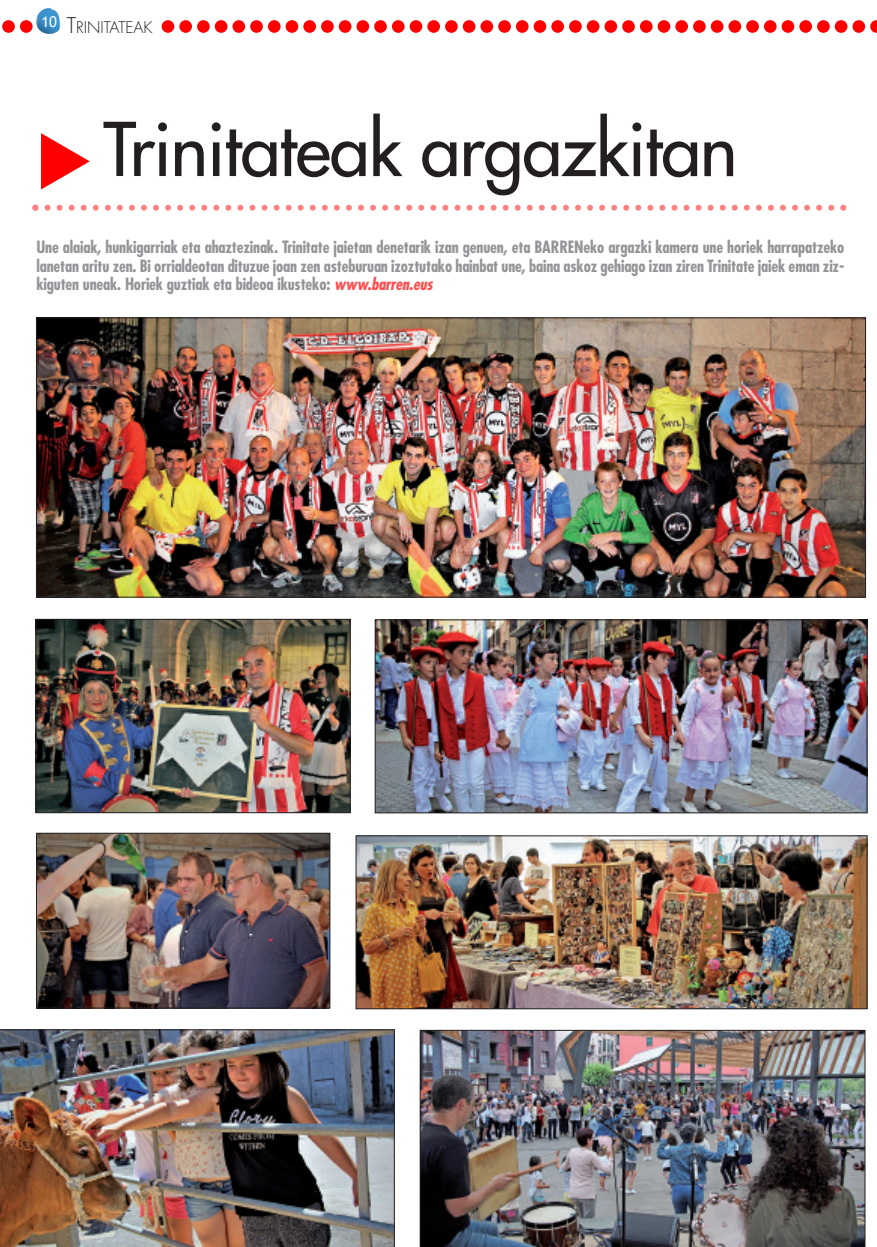
<style>
.page{position:relative;width:877px;height:1247px;background:#fff}
.page>*{position:absolute;margin:0;border:0;box-sizing:border-box;transform-origin:0 0}
.t1{font:72px "Futura";letter-spacing:-.015em;color:#231f20}
.t2{font:700 54px "Futura";color:#f00}
.t3{font:700 condensed 16.5px/18.8px "Futura";letter-spacing:-.01em;color:#939598;text-align:justify}
.t4{font:300 15.75px "Futura";color:#231f20}
.t5{font:15px "Trebuchet MS";color:#fff}
.s1{font-size:21px}
.s2{color:#f00}
.s3{font-style:italic;color:#ff4d4d}
</style>
<div class="page">
<img style="left:36px;top:8px;width:24px;height:26px">
<img style="left:38px;top:319px;width:826px;height:276px">
<img style="left:420px;top:1030px;width:445px;height:217px">
<img style="left:38px;top:621px;width:310px;height:190px">
<div style="left:36px;top:619px;width:314px;height:194px;border:1px solid #231f20"></div>
<img style="left:358px;top:837px;width:507px;height:170px">
<div style="left:356px;top:835px;width:511px;height:174px;border:1px solid #231f20"></div>
<img style="left:0;top:1029px;width:395px;height:218px">
<img style="left:38px;top:835px;width:290px;height:171px">
<div style="left:36px;top:833px;width:294px;height:175px;border:1px solid #231f20"></div>
<svg style="left:32px;top:205px;width:814px;height:6px"></svg>
<img style="left:377px;top:621px;width:488px;height:190px">
<div style="left:375px;top:619px;width:492px;height:194px;border:1px solid #231f20"></div>
<p class="t5" style="left:41px;top:13px;width:17px">10</p>
<p class="t4" style="left:67px;top:20px;width:87px"><span class="s1">T</span>RINITATEAK</p>
<h2 class="t2" style="left:-1px;top:-13px;width:38px">..</h2>
<h2 class="t2" style="left:159px;top:-13px;width:729px">.........................................</h2>
<h1 class="t1" style="left:35px;top:114px;width:704px"><span class="s2">◆</span>Trinitateak argazkitan</h1>
<p class="t3" style="left:36px;top:239px;width:809px">Une alaiak, hunkigarriak eta ahaztezinak. Trinitate jaietan denetarik izan genuen, eta BARRENeko argazki kamera une horiek harrapatzeko lanetan aritu zen. Bi orrialdeotan dituzue joan zen asteburuan izoztutako hainbat une, baina askoz gehiago izan ziren Trinitate jaiek eman ziz&shy;kiguten uneak. Horiek guztiak eta bideoa ikusteko: <span class="s3">www.barren.eus</span></p>
</div>
